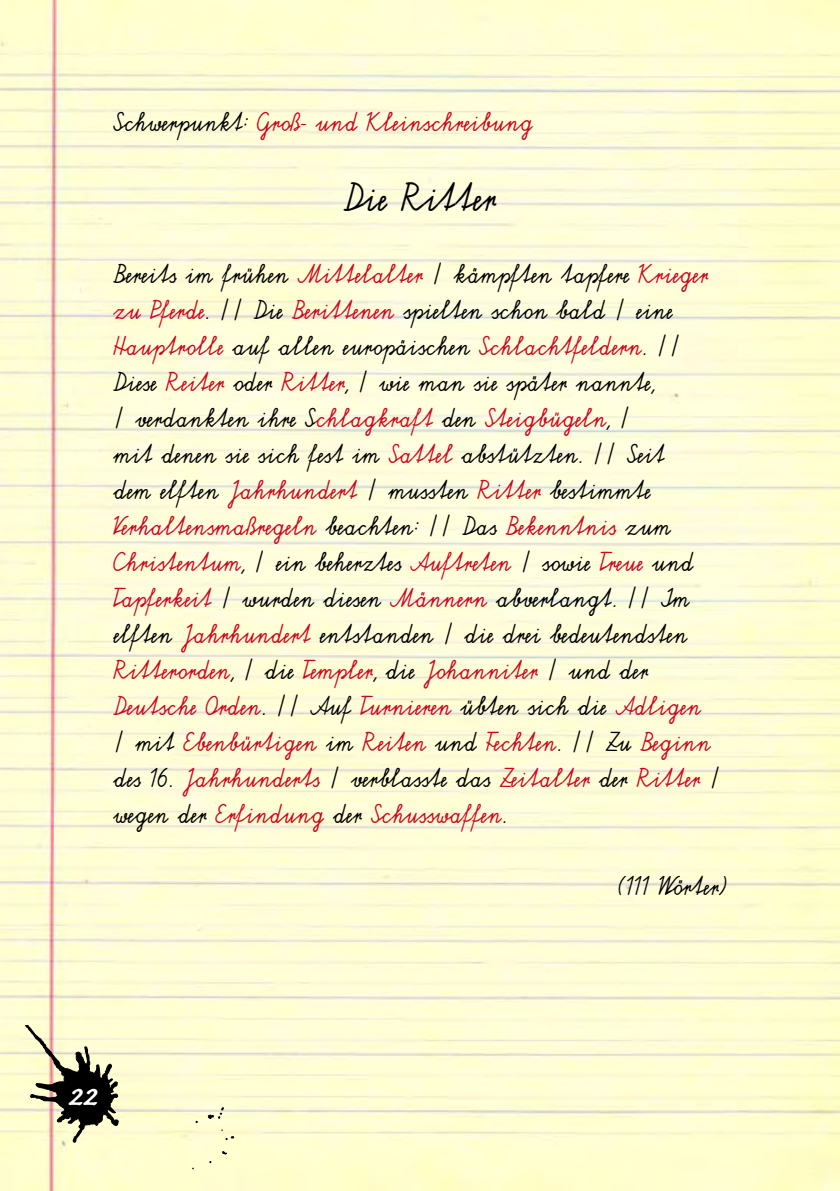
<style>
.page{position:relative;width:840px;height:1191px;background:#fff}
.page>*{position:absolute;margin:0;border:0;box-sizing:border-box;transform-origin:0 0}
.t1{font:36px "schulschrift";color:#000}
.t2{font:700 36px "Caflisch Script Pro";color:#fff}
.t3{font:24px/36px "schulschrift";color:#000}
.t4{font:24px "schulschrift";color:#cd071e}
.s1{color:#000}
.s2{color:#cd071e}
</style>
<div class="page">
<img style="left:0;top:0;width:839px;height:1190px">
<svg style="left:26px;top:1025px;width:92px;height:117px;background:#a9a68b"></svg>
<svg style="left:222px;top:1151px;width:4px;height:3px"></svg>
<svg style="left:226px;top:1136px;width:8px;height:3px"></svg>
<svg style="left:208px;top:1107px;width:15px;height:11px"></svg>
<p class="t4" style="left:113px;top:109px;width:421px"><span class="s1">Schwerpunkt:</span> Groß- und Kleinschreibung</p>
<h1 class="t1" style="left:343px;top:177px;width:154px">Die Ritter</h1>
<p class="t3" style="left:113px;top:258px;width:610px">Bereits im frühen <span class="s2">Mittelalter</span> / kämpften tapfere <span class="s2">Krieger zu Pferde</span>. // Die <span class="s2">Berittenen</span> spielten schon bald / eine <span class="s2">Hauptrolle</span> auf allen europäischen <span class="s2">Schlachtfeldern</span>. // Diese <span class="s2">Reiter</span> oder <span class="s2">Ritter</span>, / wie man sie später nannte,<br>/ verdankten ihre S<span class="s2">chlagkraft</span> den <span class="s2">Steigbügeln</span>, /<br>mit denen sie sich fest im <span class="s2">Sattel</span> abstützten. // Seit<br>dem elften <span class="s2">Jahrhundert</span> / mussten <span class="s2">Ritter</span> bestimmte <span class="s2">Verhaltensmaßregeln</span> beachten: // Das <span class="s2">Bekenntnis</span> zum <span class="s2">Christentum</span>, / ein beherztes <span class="s2">Auftreten</span> / sowie <span class="s2">Treue</span> und <span class="s2">Tapferkeit</span> / wurden diesen <span class="s2">Männern</span> abverlangt. // Im elften <span class="s2">Jahrhundert</span> entstanden / die drei bedeutendsten <span class="s2">Ritterorden</span>, / die <span class="s2">Templer</span>, die <span class="s2">Johanniter</span> / und der <span class="s2">Deutsche Orden</span>. // Auf <span class="s2">Turnieren</span> übten sich die <span class="s2">Adligen<br></span>/ mit <span class="s2">Ebenbürtigen</span> im <span class="s2">Reiten</span> und <span class="s2">Fechten</span>. // Zu <span class="s2">Beginn </span>des 16. <span class="s2">Jahrhunderts</span> / verblasste das <span class="s2">Zeitalter</span> der <span class="s2">Ritter</span> / wegen der <span class="s2">Erfindung</span> der <span class="s2">Schusswaffen</span>.</p>
<p class="t3" style="left:618px;top:870px;width:109px">(111 Wörter)</p>
<h1 class="t2" style="left:67px;top:1077px;width:31px">22</h1>
</div>
